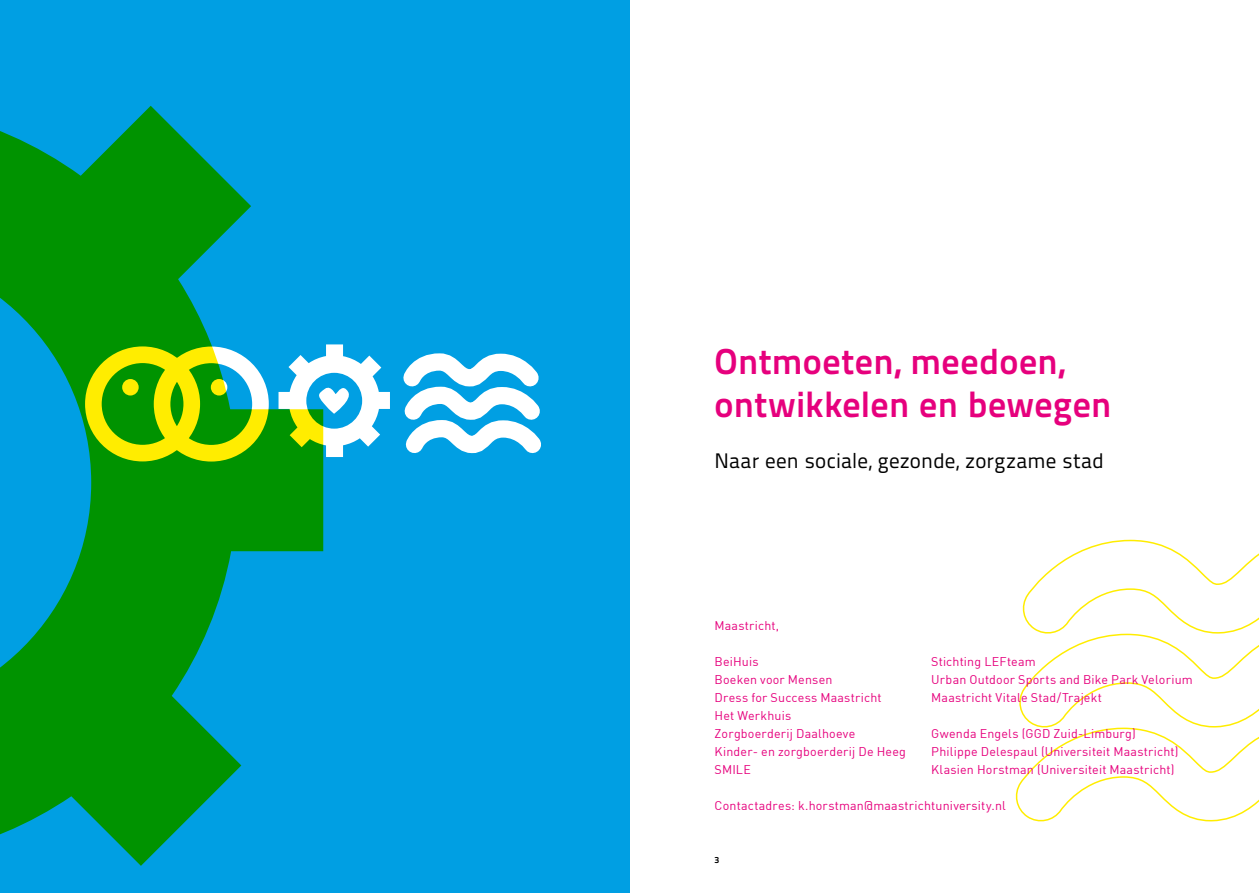
<style>
.page{position:relative;width:1259px;height:893px;background:#fff}
.page>*{position:absolute;margin:0;border:0;box-sizing:border-box;transform-origin:0 0}
.t1{font:36px/43.2px "Titillium Text 22 L 800 wt";letter-spacing:.01em;color:#e6007d}
.t2{font:21px "Titillium Text 22 L 400 wt";letter-spacing:.01em;color:#000}
.t3{font:12.45px/18px "DIN";letter-spacing:.015em;color:#e6007d}
.t4{font:9px "Titillium Text 22 L 800 wt";color:#000}
</style>
<div class="page">
<div style="left:0;top:0;width:629px;height:893px;background:#009fe3"></div>
<svg style="left:323px;top:344px;width:218px;height:118px"></svg>
<svg style="left:0;top:105px;width:323px;height:761px;fill:#009300"></svg>
<svg style="left:1015px;top:539px;width:244px;height:283px"></svg>
<h1 class="t1" style="left:714px;top:338px;width:398px">Ontmoeten, meedoen, ontwikkelen en bewegen</h1>
<h2 class="t2" style="left:714px;top:445px;width:391px">Naar een sociale, gezonde, zorgzame stad</h2>
<p class="t3" style="left:714px;top:616px;width:66px">Maastricht,</p>
<p class="t3" style="left:714px;top:652px;width:193px">BeiHuis<br>Boeken voor Mensen<br>Dress for Success Maastricht<br>Het Werkhuis<br>Zorgboerderij Daalhoeve<br>Kinder- en zorgboerderij De Heeg<br>SMILE</p>
<p class="t3" style="left:931px;top:652px;width:263px">Stichting LEFteam<br>Urban Outdoor Sports and Bike Park Velorium<br>Maastricht Vitale Stad/Trajekt</p>
<p class="t3" style="left:931px;top:724px;width:249px">Gwenda Engels (GGD Zuid-Limburg)<br>Philippe Delespaul (Universiteit Maastricht)<br>Klasien Horstman (Universiteit Maastricht)</p>
<p class="t3" style="left:714px;top:796px;width:293px">Contactadres: k.horstman@maastrichtuniversity.nl</p>
<p class="t4" style="left:714px;top:853px;width:6px">3</p>
</div>
